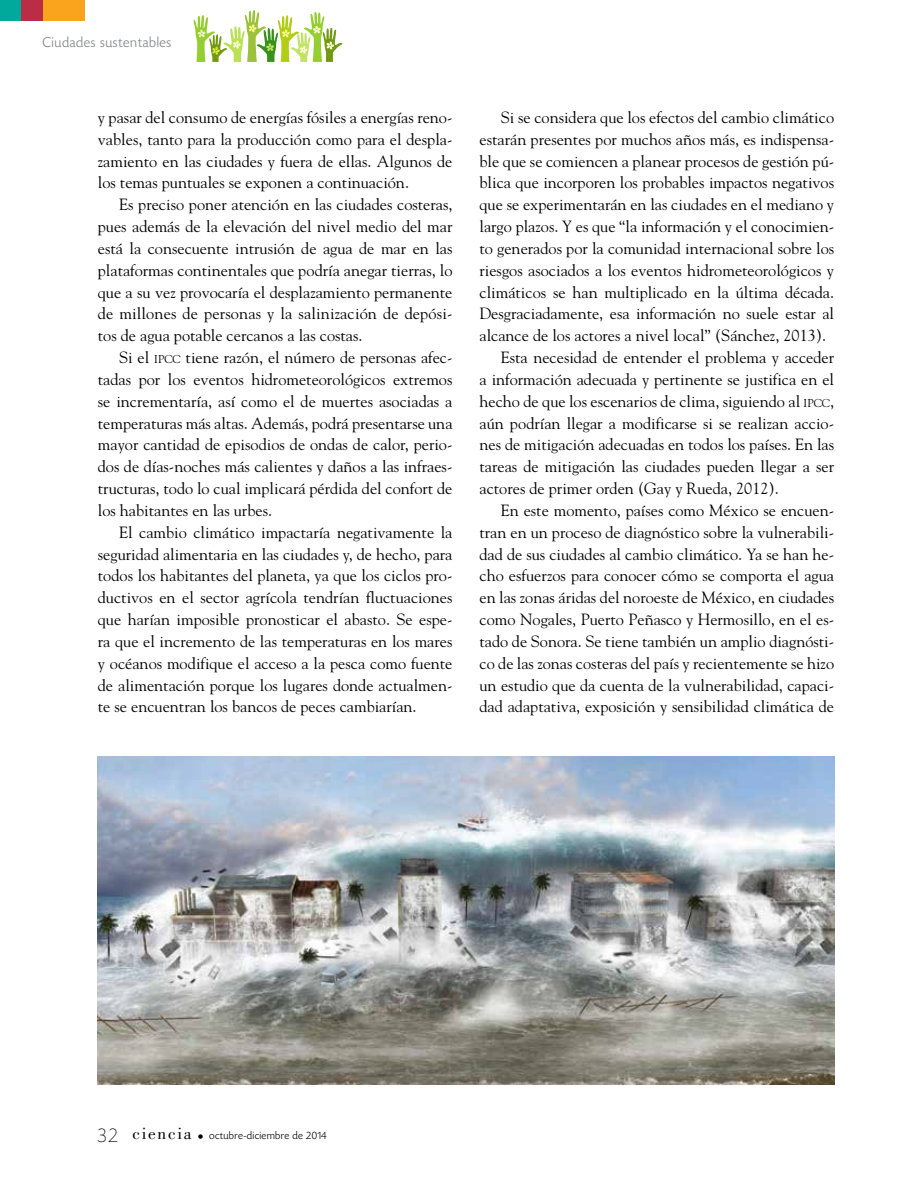
<style>
.page{position:relative;width:915px;height:1191px;background:#fff}
.page>*{position:absolute;margin:0;border:0;box-sizing:border-box;transform-origin:0 0}
.t1{font:16.2px/21.9px "Goudy";color:#000;text-align:justify}
.t2{font:300 15px "Today HEF";letter-spacing:.04em;color:#808285}
.t3{font:300 11.25px "Today HEF";letter-spacing:.03em;color:#000}
.s1{font-size:11.4px}
.s2{font-weight:200;font-size:21px}
.s3{font-family:"Bodoni";font-weight:400;font-size:17.25px}
.s4{font-weight:200;font-size:13.5px}
</style>
<div class="page">
<div style="left:0;top:0;width:21px;height:21px;background:#00a99b"></div>
<div style="left:43px;top:0;width:42px;height:21px;background:#faa41d"></div>
<div style="left:21px;top:0;width:22px;height:21px;background:#bb2d45"></div>
<svg style="left:193px;top:10px;width:149px;height:52px"></svg>
<img style="left:98px;top:756px;width:735px;height:328px">
<p class="t2" style="left:43px;top:34px;width:130px">Ciudades sustentables</p>
<p class="t1" style="left:98px;top:106px;width:356px">y pasar del consumo de energías fósiles a energías reno&shy;vables, tanto para la producción como para el despla&shy;zamiento en las ciudades y fuera de ellas. Algunos de los temas puntuales se exponen a continuación.</p>
<p class="t1" style="left:98px;top:193px;width:356px;text-indent:21px">Es preciso poner atención en las ciudades costeras, pues además de la elevación del nivel medio del mar está la consecuente intrusión de agua de mar en las plataformas continentales que podría anegar tierras, lo que a su vez provocaría el desplazamiento permanente de millones de personas y la salinización de depósi&shy;tos de agua potable cercanos a las costas.</p>
<p class="t1" style="left:98px;top:346px;width:356px;text-indent:21px">Si el <span class="s1">IPCC</span> tiene razón, el número de personas afec&shy;tadas por los eventos hidrometeorológicos extremos se incrementaría, así como el de muertes asociadas a temperaturas más altas. Además, podrá presentarse una mayor cantidad de episodios de ondas de calor, perio&shy;dos de días-noches más calientes y daños a las infraes&shy;tructuras, todo lo cual implicará pérdida del confort de los habitantes en las urbes.</p>
<p class="t1" style="left:98px;top:520px;width:356px;text-indent:21px">El cambio climático impactaría negativamente la seguridad alimentaria en las ciudades y, de hecho, para todos los habitantes del planeta, ya que los ciclos pro&shy;ductivos en el sector agrícola tendrían fluctuaciones que harían imposible pronosticar el abasto. Se espe&shy;ra que el incremento de las temperaturas en los mares y océanos modifique el acceso a la pesca como fuente de alimentación porque los lugares donde actualmen&shy;te se encuentran los bancos de peces cambiarían.</p>
<p class="t1" style="left:500px;top:106px;width:335px">Si se considera que los efectos del cambio climático</p>
<p class="t1" style="left:479px;top:128px;width:356px">estarán presentes por muchos años más, es indispensa-</p>
<p class="t1" style="left:479px;top:149px;width:356px">ble que se comiencen a planear procesos de gestión pú-</p>
<p class="t1" style="left:479px;top:171px;width:356px">blica que incorporen los probables impactos negativos</p>
<p class="t1" style="left:479px;top:193px;width:356px">que se experimentarán en las ciudades en el mediano y</p>
<p class="t1" style="left:479px;top:215px;width:356px">largo plazos. Y es que “la información y el conocimien-</p>
<p class="t1" style="left:479px;top:237px;width:356px">to generados por la comunidad internacional sobre los</p>
<p class="t1" style="left:479px;top:259px;width:356px">riesgos asociados a los eventos hidrometeorológicos y</p>
<p class="t1" style="left:479px;top:280px;width:356px">climáticos se han multiplicado en la última década.</p>
<p class="t1" style="left:479px;top:302px;width:356px">Desgraciadamente, esa información no suele estar al</p>
<p class="t1" style="left:479px;top:324px;width:348px">alcance de los actores a nivel local” (Sánchez, 2013).</p>
<p class="t1" style="left:500px;top:346px;width:335px">Esta necesidad de entender el problema y acceder</p>
<p class="t1" style="left:479px;top:368px;width:356px">a información adecuada y pertinente se justifica en el</p>
<p class="t1" style="left:479px;top:390px;width:356px">hecho de que los escenarios de clima, siguiendo al <span class="s1">IPCC</span>,</p>
<p class="t1" style="left:479px;top:411px;width:356px">aún podrían llegar a modificarse si se realizan accio-</p>
<p class="t1" style="left:479px;top:433px;width:356px">nes de mitigación adecuadas en todos los países. En las</p>
<p class="t1" style="left:479px;top:455px;width:356px">tareas de mitigación las ciudades pueden llegar a ser</p>
<p class="t1" style="left:479px;top:477px;width:301px">actores de primer orden (Gay y Rueda, 2012).</p>
<p class="t1" style="left:500px;top:499px;width:335px">En este momento, países como México se encuen-</p>
<p class="t1" style="left:479px;top:521px;width:356px">tran en un proceso de diagnóstico sobre la vulnerabili-</p>
<p class="t1" style="left:479px;top:542px;width:356px">dad de sus ciudades al cambio climático. Ya se han he-</p>
<p class="t1" style="left:479px;top:564px;width:356px">cho esfuerzos para conocer cómo se comporta el agua</p>
<p class="t1" style="left:479px;top:586px;width:356px">en las zonas áridas del noroeste de México, en ciudades</p>
<p class="t1" style="left:479px;top:608px;width:356px">como Nogales, Puerto Peñasco y Hermosillo, en el es-</p>
<p class="t1" style="left:479px;top:630px;width:356px">tado de Sonora. Se tiene también un amplio diagnósti-</p>
<p class="t1" style="left:479px;top:651px;width:356px">co de las zonas costeras del país y recientemente se hizo</p>
<p class="t1" style="left:479px;top:673px;width:356px">un estudio que da cuenta de la vulnerabilidad, capaci-</p>
<p class="t1" style="left:479px;top:695px;width:356px">dad adaptativa, exposición y sensibilidad climática de</p>
<p class="t3" style="left:98px;top:1129px;width:230px"><span class="s2">32</span> <span class="s3">ciencia</span> <span class="s4">•</span> octubre-diciembre de 2014</p>
</div>
